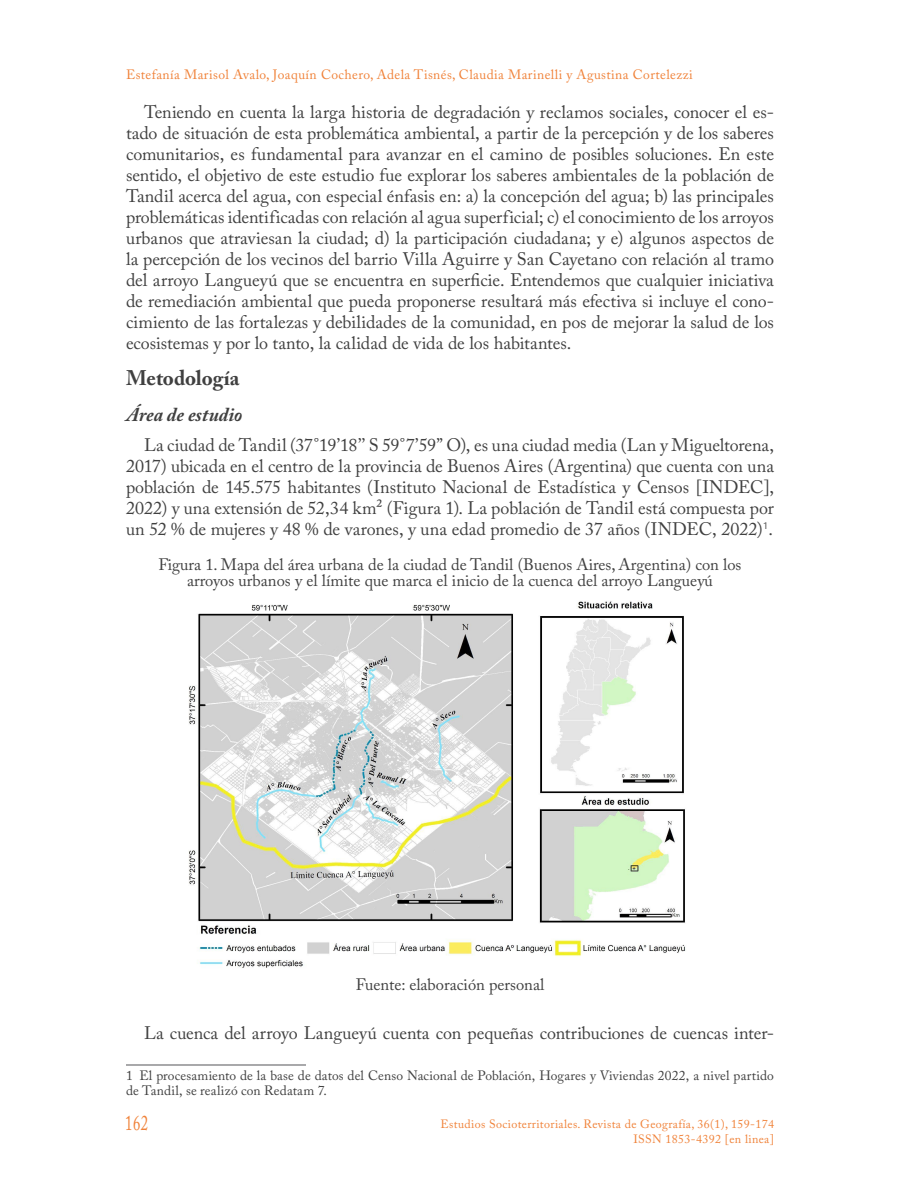
<style>
.page{position:relative;width:900px;height:1200px;background:#fff}
.page>*{position:absolute;margin:0;border:0;box-sizing:border-box;transform-origin:0 0}
.TÍTULOS{font:700 21px "Adobe Caslon Pro";letter-spacing:-.005em;color:#404040}
.t1{font:21px "Adobe Caslon Pro";color:#f08239;scale:.7 1}
.SUBTÍTULOS{font:italic 700 19.5px "Adobe Caslon Pro";color:#404040}
.TEXTO{font:18px/21px "Adobe Caslon Pro";letter-spacing:-.005em;color:#404040;text-align:justify}
.IMAGENES{font:16.5px/16.5px "Adobe Caslon Pro";color:#404040;text-align:center}
.FUENTES{font:16.5px "Adobe Caslon Pro";color:#404040}
.NOTAS_AL_PIE{font:13.5px/15px "Adobe Caslon Pro";letter-spacing:.01em;color:#404040}
.t2{font:13.5px "Adobe Caslon Pro";letter-spacing:.03em;color:#f08239}
.t3{font:12px/15px "Adobe Caslon Pro";letter-spacing:.03em;color:#f08239;text-align:right}
</style>
<div class="page">
<hr style="left:126px;top:1064px;width:180px;height:2px;background:#67676a">
<img style="left:189px;top:601px;width:497px;height:367px">
<p class="t2" style="left:126px;top:67px;width:568px">Estefanía Marisol Avalo, Joaquín Cochero, Adela Tisnés, Claudia Marinelli y Agustina Cortelezzi</p>
<p class="TEXTO" style="left:126px;top:102px;width:650px;text-indent:18px">Teniendo en cuenta la larga historia de degradación y reclamos sociales, conocer el es&shy;tado de situación de esta problemática ambiental, a partir de la percepción y de los saberes comunitarios, es fundamental para avanzar en el camino de posibles soluciones. En este sentido, el objetivo de este estudio fue explorar los saberes ambientales de la población de Tandil acerca del agua, con especial énfasis en: a) la concepción del agua; b) las principales problemáticas identificadas con relación al agua superficial; c) el conocimiento de los arroyos urbanos que atraviesan la ciudad; d) la participación ciudadana; y e) algunos aspectos de la percepción de los vecinos del barrio Villa Aguirre y San Cayetano con relación al tramo del arroyo Langueyú que se encuentra en superficie. Entendemos que cualquier iniciativa de remediación ambiental que pueda proponerse resultará más efectiva si incluye el cono&shy;cimiento de las fortalezas y debilidades de la comunidad, en pos de mejorar la salud de los ecosistemas y por lo tanto, la calidad de vida de los habitantes.</p>
<p class="TÍTULOS" style="left:126px;top:366px;width:115px">Metodología</p>
<p class="SUBTÍTULOS" style="left:126px;top:403px;width:118px">Área de estudio</p>
<p class="TEXTO" style="left:126px;top:435px;width:650px;text-indent:18px">La ciudad de Tandil (37°19’18’’ S 59°7’59” O), es una ciudad media (Lan y Migueltorena, 2017) ubicada en el centro de la provincia de Buenos Aires (Argentina) que cuenta con una población de 145.575 habitantes (Instituto Nacional de Estadística y Censos [INDEC], 2022) y una extensión de 52,34 km² (Figura 1). La población de Tandil está compuesta por un 52 % de mujeres y 48 % de varones, y una edad promedio de 37 años (INDEC, 2022)<sup>1</sup>.</p>
<p class="IMAGENES" style="left:158px;top:556px;width:585px">Figura 1. Mapa del área urbana de la ciudad de Tandil (Buenos Aires, Argentina) con los arroyos urbanos y el límite que marca el inicio de la cuenca del arroyo Langueyú</p>
<p class="FUENTES" style="left:356px;top:974px;width:190px">Fuente: elaboración personal</p>
<p class="TEXTO" style="left:144px;top:1023px;width:632px">La cuenca del arroyo Langueyú cuenta con pequeñas contribuciones de cuencas inter-</p>
<p class="NOTAS_AL_PIE" style="left:126px;top:1068px;width:650px">1 El procesamiento de la base de datos del Censo Nacional de Población, Hogares y Viviendas 2022, a nivel partido de Tandil, se realizó con Redatam 7.</p>
<p class="t1" style="left:125px;top:1110px;width:34px">162</p>
<p class="t3" style="left:441px;top:1116px;width:335px">Estudios Socioterritoriales. Revista de Geografía, 36(1), 159-174<br>ISSN 1853-4392 [en linea]</p>
</div>
